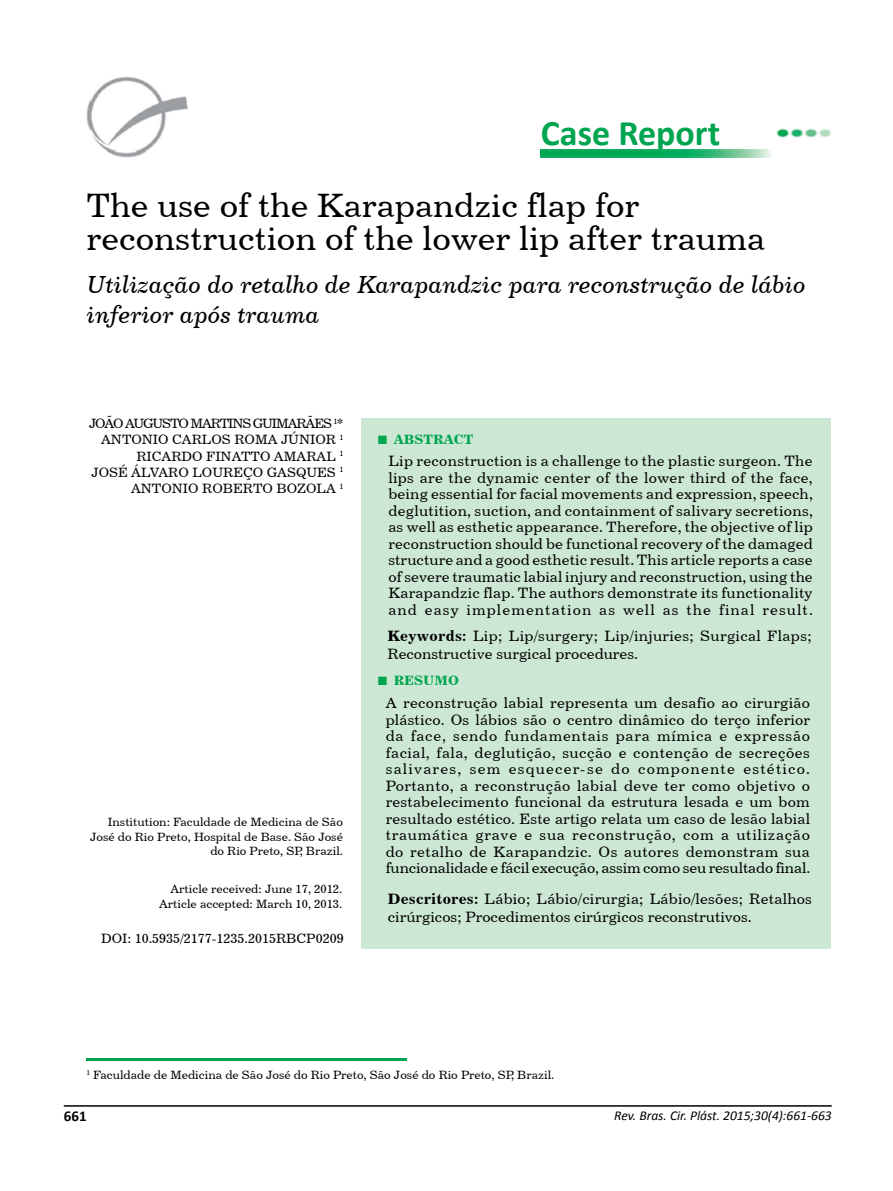
<style>
.page{position:relative;width:893px;height:1191px;background:#fff}
.page>*{position:absolute;margin:0;border:0;box-sizing:border-box;transform-origin:0 0}
.t1{font:700 36px "Calibri";color:#00a54f}
.t2{font:33.75px/33px "Century 731 BT Roman A";color:#000}
.t3{font:24.75px/30px "Century 731 BT Italic A";color:#000}
.t4{font:15px/16.5px "Century 731 BT Roman A";color:#000;text-align:justify}
.t5{font:15px/18px "Century 731 BT Roman A";letter-spacing:.02em;color:#000}
.t6{font:700 15px "Calibri";color:#000}
.t7{font:13.5px/16.2px "Century 731 BT Roman A";color:#000;text-align:right}
.t8{font:italic 13.5px "Calibri";color:#000}
.t9{font:13.5px "Century 731 BT Bold A";color:#00a54f}
.t10{font:12px/14.4px "Century 731 BT Roman A";color:#000;text-align:right}
.s1{font-family:"Times New Roman";font-weight:700;font-size:18px}
.s2{font-family:"Century 731 BT Bold A"}
</style>
<div class="page">
<hr style="left:64px;top:1105px;width:768px;height:1px;background:#000">
<img style="left:776px;top:128px;width:55px;height:10px">
<img style="left:87px;top:77px;width:101px;height:81px">
<div style="left:361px;top:418px;width:470px;height:531px;background:#cce7d3"></div>
<hr style="left:86px;top:1058px;width:321px;height:3px;background:#00a54f">
<img style="left:540px;top:150px;width:232px;height:7px">
<h1 class="t1" style="left:541px;top:108px;width:181px">Case Report</h1>
<h2 class="t2" style="left:86px;top:188px;width:680px">The use of the Karapandzic flap for reconstruction of the lower lip after trauma</h2>
<h3 class="t3" style="left:87px;top:269px;width:721px">Utilização do retalho de Karapandzic para reconstrução de lábio inferior após trauma</h3>
<p class="t7" style="left:89px;top:415px;width:256px">JOÃO AUGUSTO MARTINS GUIMARÃES <sup>1</sup>*<br>ANTONIO CARLOS ROMA JÚNIOR <sup>1<br></sup>RICARDO FINATTO AMARAL <sup>1<br></sup>JOSÉ ÁLVARO LOUREÇO GASQUES <sup>1<br></sup>ANTONIO ROBERTO BOZOLA <sup>1</sup></p>
<p class="t10" style="left:90px;top:814px;width:254px">Institution: Faculdade de Medicina de São<br>José do Rio Preto, Hospital de Base. São José do Rio Preto, SP, Brazil.</p>
<p class="t10" style="left:159px;top:881px;width:185px">Article received: June 17, 2012.<br>Article accepted: March 10, 2013.</p>
<p class="t7" style="left:101px;top:930px;width:244px">DOI: 10.5935/2177-1235.2015RBCP0209</p>
<p class="t9" style="left:377px;top:431px;width:98px"><span class="s1">■</span> ABSTRACT</p>
<p class="t4" style="left:388px;top:453px;width:426px">Lip reconstruction is a challenge to the plastic surgeon. The lips are the dynamic center of the lower third of the face, being essential for facial movements and expression, speech, deglutition, suction, and containment of salivary secretions, as well as esthetic appearance. Therefore, the objective of lip reconstruction should be functional recovery of the damaged structure and a good esthetic result. This article reports a case of severe traumatic labial injury and reconstruction, using the Karapandzic flap. The authors demonstrate its functionality and easy implementation as well as the final result.</p>
<p class="t5" style="left:387px;top:626px;width:426px"><span class="s2">Keywords:</span> Lip; Lip/surgery; Lip/injuries; Surgical Flaps;<br>Reconstructive surgical procedures.</p>
<p class="t9" style="left:377px;top:672px;width:83px"><span class="s1">■</span> RESUMO</p>
<p class="t4" style="left:386px;top:694px;width:426px">A reconstrução labial representa um desafio ao cirurgião plástico. Os lábios são o centro dinâmico do terço inferior da face, sendo fundamentais para mímica e expressão facial, fala, deglutição, sucção e contenção de secreções salivares, sem esquecer-se do componente estético.<br>Portanto, a reconstrução labial deve ter como objetivo o restabelecimento funcional da estrutura lesada e um bom resultado estético. Este artigo relata um caso de lesão labial traumática grave e sua reconstrução, com a utilização do retalho de Karapandzic. Os autores demonstram sua funcionalidade e fácil execução, assim como seu resultado final.</p>
<p class="t4" style="left:388px;top:889px;width:426px;line-height:18px"><span class="s2">Descritores:</span> Lábio; Lábio/cirurgia; Lábio/lesões; Retalhos cirúrgicos; Procedimentos cirúrgicos reconstrutivos.</p>
<p class="t10" style="left:86px;top:1067px;width:469px"><sup>1</sup> Faculdade de Medicina de São José do Rio Preto, São José do Rio Preto, SP, Brazil.</p>
<p class="t6" style="left:64px;top:1105px;width:24px">661</p>
<p class="t8" style="left:614px;top:1106px;width:219px">Rev. Bras. Cir. Plást. 2015;30(4):661-663</p>
</div>
